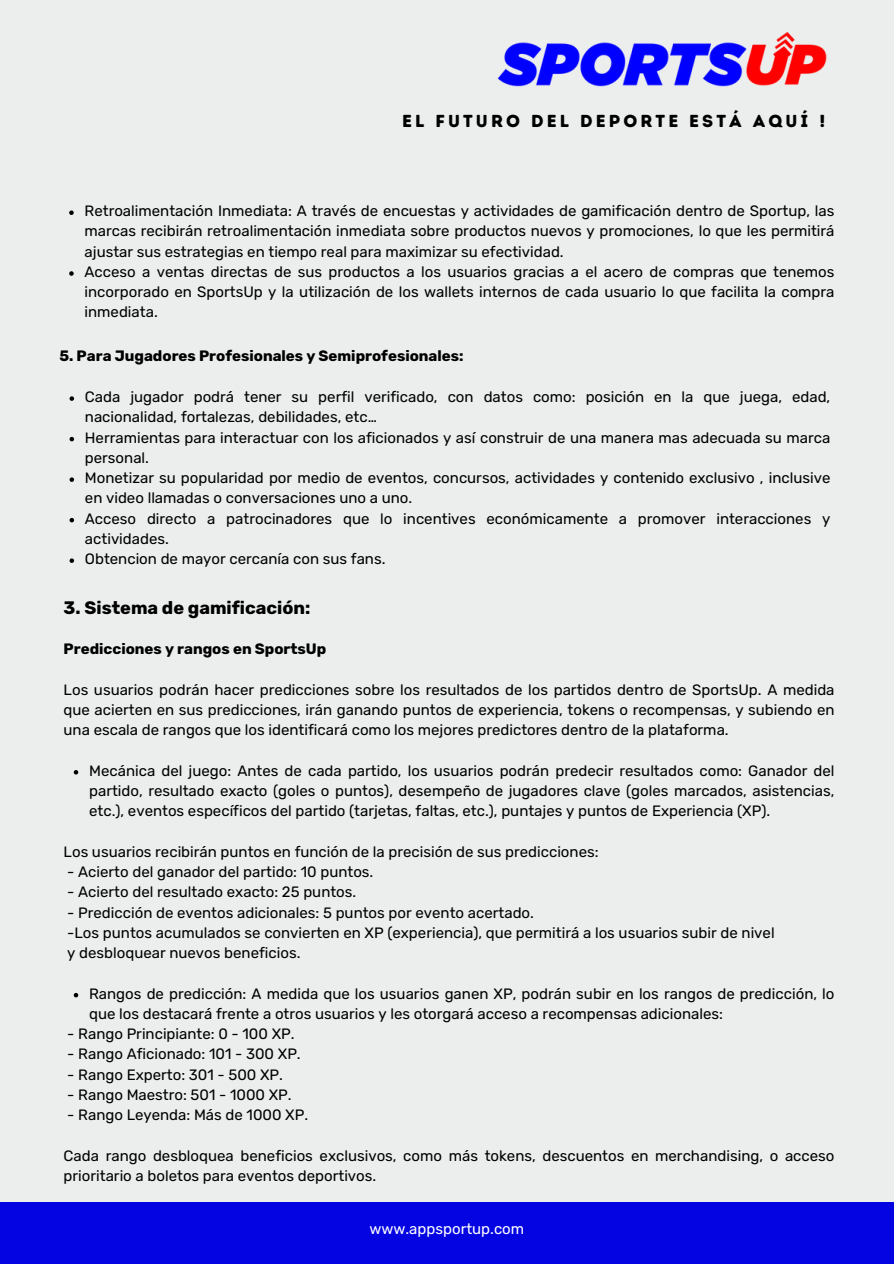
<style>
.page{position:relative;width:894px;height:1264px;background:#fff}
.page>*{position:absolute;margin:0;border:0;box-sizing:border-box;transform-origin:0 0}
.t1{font:700 18px "Rubik";color:#000}
.t2{font:17.4px "Intro Rust Base";letter-spacing:.18em;color:#000}
.t3{font:15px/20.2px "Rubik";color:#000}
.t4{font:700 15px "Rubik";color:#000}
.t5{font:15px "Rubik";color:#fff}
</style>
<div class="page">
<div style="left:0;top:0;width:893px;height:1263px;background:#eceeed"></div>
<div style="left:0;top:1201px;width:893px;height:62px;background:#0404e2"></div>
<img style="left:497px;top:31px;width:330px;height:56px">
<svg style="left:69px;top:210px;width:5px;height:5px"></svg>
<svg style="left:69px;top:271px;width:5px;height:5px"></svg>
<svg style="left:70px;top:396px;width:4px;height:5px"></svg>
<svg style="left:70px;top:437px;width:4px;height:4px"></svg>
<svg style="left:70px;top:477px;width:4px;height:5px"></svg>
<svg style="left:70px;top:518px;width:4px;height:4px"></svg>
<svg style="left:70px;top:558px;width:4px;height:5px"></svg>
<svg style="left:74px;top:770px;width:4px;height:4px"></svg>
<svg style="left:74px;top:993px;width:4px;height:4px"></svg>
<p class="t2" style="left:402px;top:110px;width:424px">EL FUTURO DEL DEPORTE ESTÁ AQUÍ !</p>
<p class="t3" style="left:85px;top:201px;width:751px;text-align:justify">Retroalimentación Inmediata: A través de encuestas y actividades de gamificación dentro de Sportup, las marcas recibirán retroalimentación inmediata sobre productos nuevos y promociones, lo que les permitirá ajustar sus estrategias en tiempo real para maximizar su efectividad.</p>
<h3 class="t3" style="left:85px;top:261px;width:751px;text-align:justify">Acceso a ventas directas de sus productos a los usuarios gracias a el acero de compras que tenemos incorporado en SportsUp y la utilización de los wallets internos de cada usuario lo que facilita la compra inmediata.</h3>
<p class="t4" style="left:59px;top:347px;width:405px">5. Para Jugadores Profesionales y Semiprofesionales:</p>
<p class="t3" style="left:85px;top:387px;width:746px">Cada jugador podrá tener su perfil verificado, con datos como: posición en la que juega, edad, nacionalidad, fortalezas, debilidades, etc…</p>
<p class="t3" style="left:85px;top:427px;width:746px">Herramientas para interactuar con los aficionados y así construir de una manera mas adecuada su marca personal.</p>
<p class="t3" style="left:85px;top:468px;width:746px">Monetizar su popularidad por medio de eventos, concursos, actividades y contenido exclusivo , inclusive en video llamadas o conversaciones uno a uno.</p>
<p class="t3" style="left:85px;top:508px;width:746px">Acceso directo a patrocinadores que lo incentives económicamente a promover interacciones y actividades.</p>
<h2 class="t3" style="left:85px;top:549px;width:302px">Obtencion de mayor cercanía con sus fans.</h2>
<h3 class="t1" style="left:64px;top:596px;width:248px">3. Sistema de gamificación:</h3>
<p class="t4" style="left:64px;top:640px;width:264px">Predicciones y rangos en SportsUp</p>
<p class="t3" style="left:64px;top:679px;width:772px;text-align:justify">Los usuarios podrán hacer predicciones sobre los resultados de los partidos dentro de SportsUp. A medida que acierten en sus predicciones, irán ganando puntos de experiencia, tokens o recompensas, y subiendo en una escala de rangos que los identificará como los mejores predictores dentro de la plataforma.</p>
<p class="t3" style="left:89px;top:760px;width:746px;text-align:justify">Mecánica del juego: Antes de cada partido, los usuarios podrán predecir resultados como: Ganador del partido, resultado exacto (goles o puntos), desempeño de jugadores clave (goles marcados, asistencias, etc.), eventos específicos del partido (tarjetas, faltas, etc.), puntajes y puntos de Experiencia (XP).</p>
<p class="t3" style="left:64px;top:841px;width:536px">Los usuarios recibirán puntos en función de la precisión de sus predicciones:</p>
<p class="t3" style="left:67px;top:861px;width:307px">- Acierto del ganador del partido: 10 puntos.</p>
<p class="t3" style="left:67px;top:882px;width:290px">- Acierto del resultado exacto: 25 puntos.</p>
<p class="t3" style="left:67px;top:902px;width:468px">- Predicción de eventos adicionales: 5 puntos por evento acertado.</p>
<p class="t3" style="left:67px;top:922px;width:708px">-Los puntos acumulados se convierten en XP (experiencia), que permitirá a los usuarios subir de nivel</p>
<p class="t3" style="left:67px;top:942px;width:234px">y desbloquear nuevos beneficios.</p>
<p class="t3" style="left:89px;top:983px;width:746px">Rangos de predicción: A medida que los usuarios ganen XP, podrán subir en los rangos de predicción, lo que los destacará frente a otros usuarios y les otorgará acceso a recompensas adicionales:</p>
<p class="t3" style="left:67px;top:1023px;width:229px">- Rango Principiante: 0 - 100 XP.</p>
<p class="t3" style="left:67px;top:1044px;width:235px">- Rango Aficionado: 101 - 300 XP.</p>
<p class="t3" style="left:67px;top:1064px;width:217px">- Rango Experto: 301 - 500 XP.</p>
<p class="t3" style="left:67px;top:1084px;width:226px">- Rango Maestro: 501 - 1000 XP.</p>
<p class="t3" style="left:67px;top:1104px;width:242px">- Rango Leyenda: Más de 1000 XP.</p>
<p class="t3" style="left:64px;top:1145px;width:772px">Cada rango desbloquea beneficios exclusivos, como más tokens, descuentos en merchandising, o acceso prioritario a boletos para eventos deportivos.</p>
<h1 class="t5" style="left:369px;top:1220px;width:156px">www.appsportup.com</h1>
</div>
